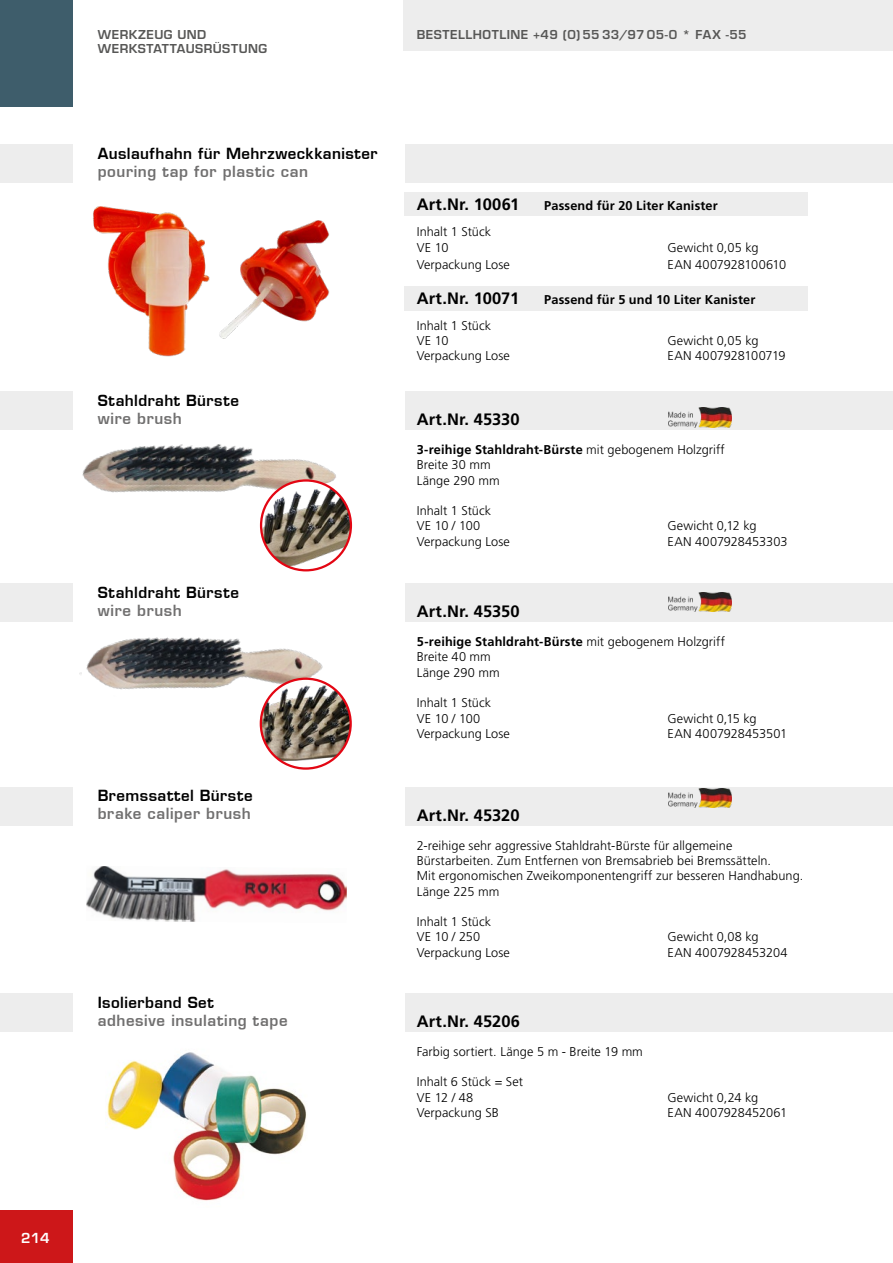
<style>
.page{position:relative;width:893px;height:1263px;background:#fff}
.page>*{position:absolute;margin:0;border:0;box-sizing:border-box;transform-origin:0 0}
.t1{font:700 16.5px "Frutiger LT Std";letter-spacing:.005em;color:#000}
.t2{font:600 15px "Eurostile LT";letter-spacing:.03em;color:#000}
.t3{font:600 15px "Eurostile LT";letter-spacing:.04em;color:#706f6f}
.t4{font:600 13.5px "Eurostile LT Std";color:#fff}
.t5{font:300 12.75px/15.3px "Frutiger LT Std";letter-spacing:.005em;color:#000}
.t6{font:700 12.75px "Frutiger LT Std";letter-spacing:.01em;color:#000}
.t7{font:300 12.75px "Frutiger LT Std";letter-spacing:-.015em;color:#000}
.t8{font:600 12px/14.4px "Eurostile LT Std";letter-spacing:.04em;color:#575756}
.s1{font-weight:700}
</style>
<div class="page">
<div style="left:0;top:0;width:72px;height:106px;background:#3e5d6b"></div>
<div style="left:0;top:1210px;width:72px;height:53px;background:#cd1719"></div>
<div style="left:404px;top:0;width:489px;height:51px;background:#ededed"></div>
<img style="left:107px;top:1052px;width:200px;height:149px">
<div style="left:0;top:993px;width:72px;height:38px;background:#ededed"></div>
<div style="left:405px;top:993px;width:488px;height:38px;background:#ededed"></div>
<div style="left:0;top:145px;width:72px;height:38px;background:#ededed"></div>
<div style="left:405px;top:145px;width:488px;height:38px;background:#ededed"></div>
<div style="left:404px;top:193px;width:404px;height:23px;background:#ededed"></div>
<div style="left:404px;top:286px;width:404px;height:24px;background:#ededed"></div>
<img style="left:72px;top:391px;width:273px;height:155px">
<div style="left:0;top:391px;width:72px;height:38px;background:#ededed"></div>
<div style="left:405px;top:391px;width:488px;height:38px;background:#ededed"></div>
<img style="left:68px;top:568px;width:270px;height:186px">
<div style="left:0;top:583px;width:72px;height:38px;background:#ededed"></div>
<div style="left:405px;top:583px;width:488px;height:38px;background:#ededed"></div>
<img style="left:86px;top:866px;width:261px;height:56px">
<div style="left:0;top:787px;width:72px;height:38px;background:#ededed"></div>
<div style="left:405px;top:787px;width:488px;height:38px;background:#ededed"></div>
<img style="left:669px;top:408px;width:62px;height:19px">
<img style="left:669px;top:592px;width:62px;height:20px">
<img style="left:669px;top:788px;width:62px;height:19px">
<img style="left:261px;top:480px;width:90px;height:90px;border-radius:45px">
<div style="left:260px;top:479px;width:92px;height:92px;border:2px solid #e30613;border-radius:50%"></div>
<img style="left:261px;top:679px;width:90px;height:89px;border-radius:45px">
<div style="left:260px;top:677px;width:92px;height:93px;border:2px solid #e30613;border-radius:50%"></div>
<img style="left:93px;top:206px;width:105px;height:151px">
<img style="left:198px;top:220px;width:132px;height:119px">
<p class="t4" style="left:21px;top:1230px;width:30px">214</p>
<p class="t8" style="left:98px;top:27px;width:171px">WERKZEUG UND<br>WERKSTATTAUSRÜSTUNG</p>
<p class="t8" style="left:417px;top:27px;width:331px">BESTELLHOTLINE +49 (0) 55 33/97 05-0 * FAX -55</p>
<p class="t2" style="left:98px;top:144px;width:281px">Auslaufhahn für Mehrzweckkanister</p>
<p class="t3" style="left:98px;top:162px;width:212px">pouring tap for plastic can</p>
<p class="t1" style="left:417px;top:195px;width:104px">Art.Nr. 10061</p>
<p class="t6" style="left:544px;top:198px;width:175px">Passend für 20 Liter Kanister</p>
<p class="t5" style="left:417px;top:224px;width:76px">Inhalt 1 Stück<br>VE 10</p>
<p class="t5" style="left:668px;top:240px;width:92px">Gewicht 0,05 kg</p>
<p class="t5" style="left:417px;top:257px;width:95px">Verpackung Lose</p>
<p class="t5" style="left:668px;top:257px;width:120px">EAN 4007928100610</p>
<p class="t1" style="left:417px;top:288px;width:104px">Art.Nr. 10071</p>
<p class="t6" style="left:544px;top:292px;width:213px">Passend für 5 und 10 Liter Kanister</p>
<p class="t5" style="left:417px;top:318px;width:76px">Inhalt 1 Stück<br>VE 10</p>
<p class="t5" style="left:668px;top:333px;width:92px">Gewicht 0,05 kg</p>
<p class="t5" style="left:417px;top:349px;width:95px">Verpackung Lose</p>
<p class="t7" style="left:668px;top:349px;width:120px">EAN 4007928100719</p>
<p class="t2" style="left:98px;top:391px;width:143px">Stahldraht Bürste</p>
<p class="t3" style="left:98px;top:409px;width:86px">wire brush</p>
<p class="t1" style="left:417px;top:410px;width:104px">Art.Nr. 45330</p>
<p class="t5" style="left:417px;top:442px;width:310px"><span class="s1">3-reihige Stahldraht-Bürste</span> mit gebogenem Holzgriff<br>Breite 30 mm<br>Länge 290 mm</p>
<p class="t5" style="left:417px;top:503px;width:76px">Inhalt 1 Stück<br>VE 10 / 100</p>
<p class="t5" style="left:668px;top:519px;width:91px">Gewicht 0,12 kg</p>
<p class="t5" style="left:417px;top:534px;width:95px">Verpackung Lose</p>
<p class="t5" style="left:668px;top:534px;width:121px">EAN 4007928453303</p>
<p class="t2" style="left:98px;top:583px;width:143px">Stahldraht Bürste</p>
<p class="t3" style="left:98px;top:601px;width:86px">wire brush</p>
<p class="t1" style="left:417px;top:602px;width:105px">Art.Nr. 45350</p>
<p class="t5" style="left:417px;top:634px;width:310px"><span class="s1">5-reihige Stahldraht-Bürste</span> mit gebogenem Holzgriff<br>Breite 40 mm<br>Länge 290 mm</p>
<p class="t5" style="left:417px;top:695px;width:76px">Inhalt 1 Stück<br>VE 10 / 100</p>
<p class="t5" style="left:668px;top:711px;width:91px">Gewicht 0,15 kg</p>
<p class="t5" style="left:417px;top:726px;width:95px">Verpackung Lose</p>
<p class="t5" style="left:668px;top:726px;width:121px">EAN 4007928453501</p>
<p class="t2" style="left:98px;top:786px;width:156px">Bremssattel Bürste</p>
<p class="t3" style="left:98px;top:804px;width:155px">brake caliper brush</p>
<p class="t1" style="left:417px;top:805px;width:104px">Art.Nr. 45320</p>
<p class="t5" style="left:417px;top:838px;width:388px">2-reihige sehr aggressive Stahldraht-Bürste für allgemeine Bürstarbeiten. Zum Entfernen von Bremsabrieb bei Bremssätteln.<br>Mit ergonomischen Zweikomponentengriff zur besseren Handhabung.<br>Länge 225 mm</p>
<p class="t5" style="left:417px;top:914px;width:76px">Inhalt 1 Stück<br>VE 10 / 250</p>
<p class="t5" style="left:668px;top:929px;width:93px">Gewicht 0,08 kg</p>
<p class="t5" style="left:417px;top:945px;width:95px">Verpackung Lose</p>
<p class="t5" style="left:668px;top:945px;width:121px">EAN 4007928453204</p>
<p class="t2" style="left:98px;top:993px;width:118px">Isolierband Set</p>
<p class="t3" style="left:98px;top:1011px;width:191px">adhesive insulating tape</p>
<p class="t1" style="left:417px;top:1012px;width:105px">Art.Nr. 45206</p>
<p class="t5" style="left:417px;top:1044px;width:228px">Farbig sortiert. Länge 5 m - Breite 19 mm</p>
<p class="t5" style="left:417px;top:1074px;width:108px">Inhalt 6 Stück = Set<br>VE 12 / 48</p>
<p class="t5" style="left:668px;top:1090px;width:92px">Gewicht 0,24 kg</p>
<p class="t5" style="left:417px;top:1105px;width:84px">Verpackung SB</p>
<p class="t5" style="left:668px;top:1105px;width:121px">EAN 4007928452061</p>
</div>
